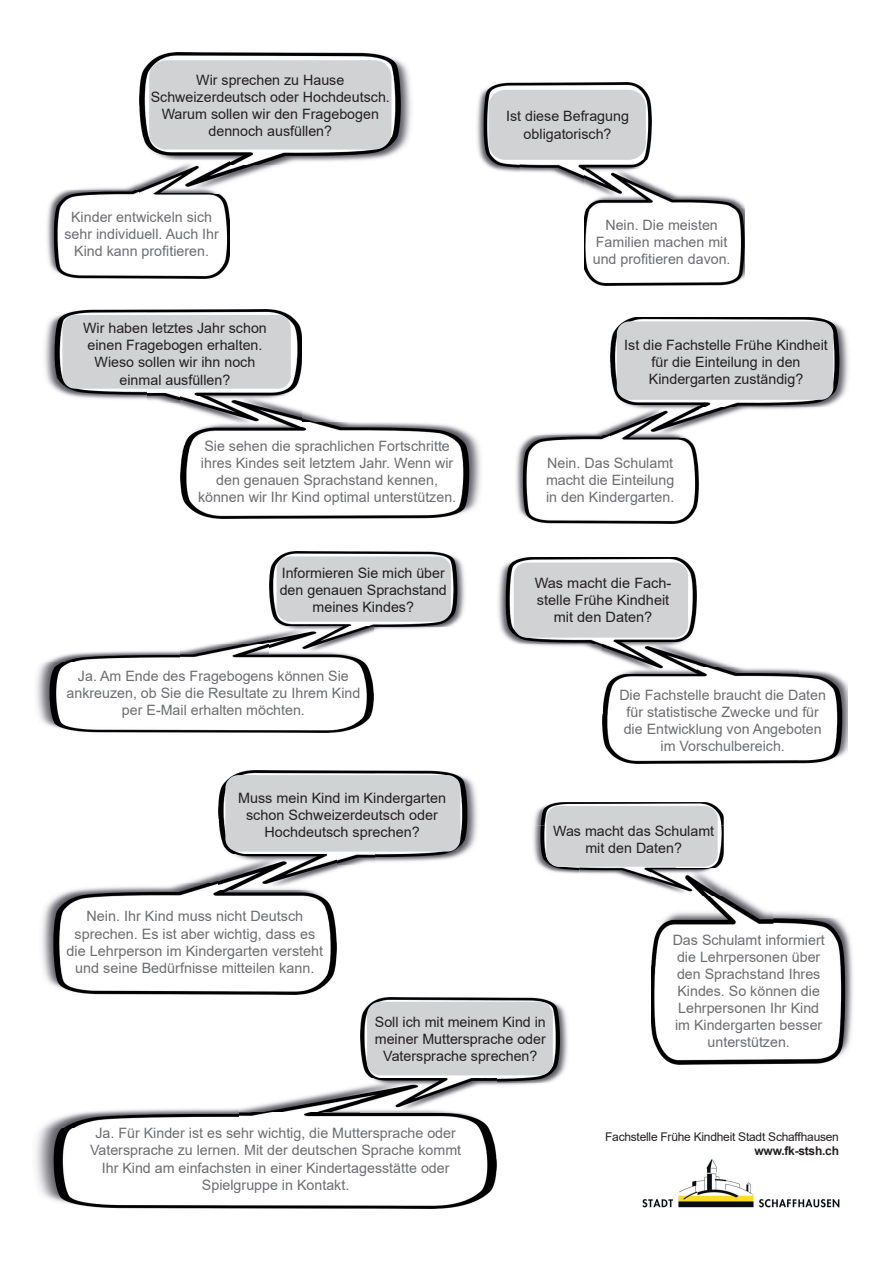
<style>
.page{position:relative;width:893px;height:1263px;background:#fff}
.page>*{position:absolute;margin:0;border:0;box-sizing:border-box;transform-origin:0 0}
.t1{font:14.25px/17.1px "Arial";color:#6c6d70;text-align:center}
.t2{font:14.25px/17.1px "Arial";color:#231f20;text-align:center}
.t3{font:12px "Arial";letter-spacing:-.02em;color:#231f20}
.t4{font:700 12px "Arial";letter-spacing:-.02em;color:#231f20}
</style>
<div class="page">
<img style="left:477px;top:83px;width:174px;height:103px">
<img style="left:585px;top:183px;width:160px;height:102px">
<img style="left:585px;top:170px;width:66px;height:29px">
<img style="left:140px;top:53px;width:271px;height:112px">
<img style="left:230px;top:165px;width:49px;height:16px">
<img style="left:47px;top:190px;width:183px;height:88px">
<img style="left:71px;top:182px;width:69px;height:8px">
<img style="left:140px;top:160px;width:90px;height:33px">
<div style="left:488px;top:90px;width:158px;height:70px;background:#d1d2d4;border-radius:17px"></div>
<div style="left:149px;top:60px;width:242px;height:90px;background:#d1d2d4;border-radius:17px"></div>
<img style="left:361px;top:997px;width:207px;height:86px">
<div style="left:367px;top:1002px;width:186px;height:73px;background:#d1d2d4;border-radius:13px"></div>
<img style="left:533px;top:802px;width:191px;height:23px">
<img style="left:707px;top:825px;width:17px;height:43px">
<img style="left:533px;top:825px;width:46px;height:49px">
<img style="left:579px;top:867px;width:97px;height:18px">
<div style="left:546px;top:806px;width:172px;height:61px;background:#d1d2d4;border-radius:13px"></div>
<img style="left:610px;top:317px;width:239px;height:90px">
<img style="left:698px;top:407px;width:120px;height:18px">
<div style="left:617px;top:321px;width:216px;height:79px;background:#d1d2d4;border-radius:13px"></div>
<img style="left:219px;top:771px;width:156px;height:94px">
<img style="left:375px;top:771px;width:103px;height:91px">
<img style="left:336px;top:865px;width:15px;height:5px">
<div style="left:225px;top:775px;width:235px;height:77px;background:#d1d2d4;border-radius:13px"></div>
<img style="left:146px;top:309px;width:156px;height:94px">
<img style="left:44px;top:309px;width:102px;height:90px">
<img style="left:170px;top:403px;width:11px;height:4px">
<div style="left:62px;top:315px;width:229px;height:74px;background:#d1d2d4;border-radius:13px"></div>
<img style="left:498px;top:557px;width:198px;height:87px">
<img style="left:524px;top:644px;width:79px;height:10px">
<div style="left:514px;top:563px;width:174px;height:75px;background:#d1d2d4;border-radius:13px"></div>
<img style="left:270px;top:552px;width:195px;height:76px">
<img style="left:373px;top:628px;width:53px;height:4px">
<div style="left:277px;top:556px;width:174px;height:66px;background:#d1d2d4;border-radius:13px"></div>
<img style="left:180px;top:644px;width:193px;height:88px">
<img style="left:36px;top:651px;width:144px;height:81px">
<img style="left:219px;top:634px;width:51px;height:10px">
<img style="left:270px;top:626px;width:103px;height:27px">
<img style="left:603px;top:666px;width:195px;height:98px">
<img style="left:798px;top:669px;width:49px;height:95px">
<img style="left:696px;top:654px;width:37px;height:12px">
<img style="left:603px;top:642px;width:93px;height:31px">
<img style="left:181px;top:421px;width:300px;height:97px">
<img style="left:302px;top:411px;width:36px;height:10px">
<img style="left:181px;top:397px;width:121px;height:30px">
<img style="left:516px;top:435px;width:182px;height:88px">
<img style="left:540px;top:427px;width:70px;height:8px">
<img style="left:610px;top:405px;width:88px;height:33px">
<img style="left:42px;top:883px;width:294px;height:111px">
<img style="left:185px;top:873px;width:34px;height:10px">
<img style="left:219px;top:855px;width:117px;height:34px">
<img style="left:651px;top:886px;width:202px;height:178px">
<img style="left:651px;top:868px;width:73px;height:28px">
<img style="left:35px;top:1078px;width:461px;height:130px">
<img style="left:642px;top:1159px;width:198px;height:49px">
<p class="t2" style="left:151px;top:71px;width:241px">Wir sprechen zu Hause<br>Schweizerdeutsch oder Hochdeutsch.<br>Warum sollen wir den Fragebogen dennoch ausfüllen?</p>
<p class="t1" style="left:64px;top:208px;width:156px">Kinder entwickeln sich sehr individuell. Auch Ihr<br>Kind kann profitieren.</p>
<p class="t2" style="left:83px;top:320px;width:185px">Wir haben letztes Jahr schon einen Fragebogen erhalten.<br>Wieso sollen wir ihn noch einmal ausfüllen?</p>
<p class="t1" style="left:198px;top:437px;width:260px">Sie sehen die sprachlichen Fortschritte ihres Kindes seit letztem Jahr. Wenn wir den genauen Sprachstand kennen, können wir Ihr Kind optimal unterstützen.</p>
<p class="t2" style="left:280px;top:564px;width:169px">Informieren Sie mich über den genauen Sprachstand meines Kindes?</p>
<p class="t1" style="left:66px;top:667px;width:295px">Ja. Am Ende des Fragebogens können Sie ankreuzen, ob Sie die Resultate zu Ihrem Kind per E-Mail erhalten möchten.</p>
<p class="t2" style="left:238px;top:789px;width:209px">Muss mein Kind im Kindergarten schon Schweizerdeutsch oder<br>Hochdeutsch sprechen?</p>
<p class="t2" style="left:506px;top:108px;width:124px">Ist diese Befragung obligatorisch?</p>
<p class="t1" style="left:593px;top:216px;width:139px">Nein. Die meisten<br>Familien machen mit und profitieren davon.</p>
<p class="t2" style="left:624px;top:336px;width:205px">Ist die Fachstelle Frühe Kindheit für die Einteilung in den<br>Kindergarten zuständig?</p>
<p class="t1" style="left:546px;top:454px;width:130px;text-align:justify">Nein. Das Schulamt macht die Einteilung in den Kindergarten.</p>
<p class="t2" style="left:535px;top:574px;width:138px">Was macht die Fach&shy;stelle Frühe Kindheit mit den Daten?</p>
<p class="t1" style="left:619px;top:686px;width:208px">Die Fachstelle braucht die Daten für statistische Zwecke und für die Entwicklung von Angeboten im Vorschulbereich.</p>
<p class="t2" style="left:553px;top:822px;width:163px">Was macht das Schulamt mit den Daten?</p>
<p class="t1" style="left:67px;top:908px;width:258px">Nein. Ihr Kind muss nicht Deutsch sprechen. Es ist aber wichtig, dass es die Lehrperson im Kindergarten versteht und seine Bedürfnisse mitteilen kann.</p>
<p class="t2" style="left:375px;top:1013px;width:173px">Soll ich mit meinem Kind in meiner Muttersprache oder<br>Vatersprache sprechen?</p>
<p class="t1" style="left:673px;top:931px;width:154px">Das Schulamt informiert die Lehrpersonen über den Sprachstand Ihres<br>Kindes. So können die<br>Lehrpersonen Ihr Kind im Kindergarten besser unterstützen.</p>
<p class="t1" style="left:90px;top:1125px;width:373px">Ja. Für Kinder ist es sehr wichtig, die Muttersprache oder Vatersprache zu lernen. Mit der deutschen Sprache kommt Ihr Kind am einfachsten in einer Kindertagesstätte oder Spielgruppe in Kontakt.</p>
<p class="t3" style="left:605px;top:1128px;width:235px">Fachstelle Frühe Kindheit Stadt Schaffhausen</p>
<p class="t4" style="left:754px;top:1142px;width:86px">www.fk-stsh.ch</p>
</div>
